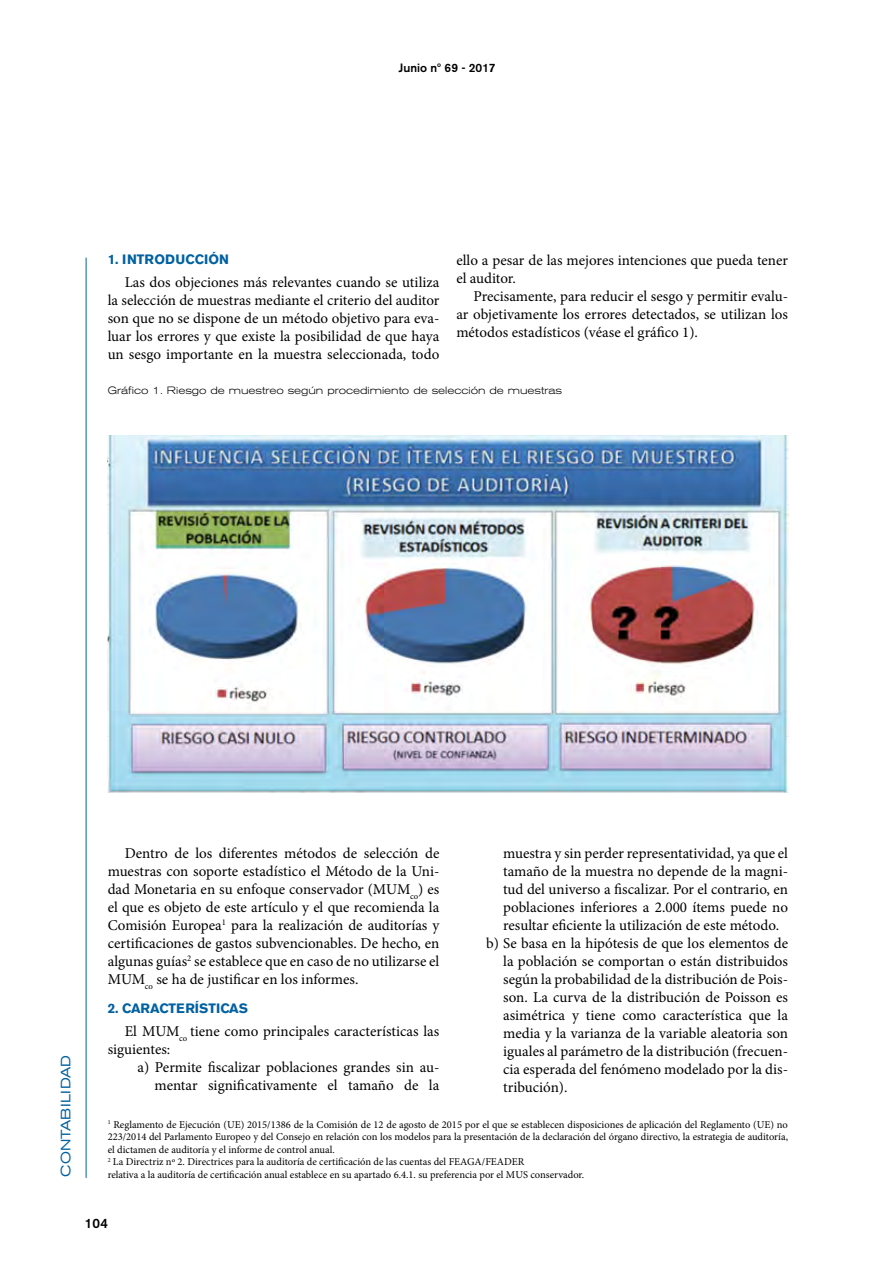
<style>
.page{position:relative;width:893px;height:1263px;background:#fff}
.page>*{position:absolute;margin:0;border:0;box-sizing:border-box;transform-origin:0 0}
.t1{font:15px/18px "Minion Pro";color:#000;text-align:justify}
.t2{font:700 13.5px "Akzidenz Grotesk BE";color:#0061a1}
.t3{font:expanded 13.5px "Akzidenz Grotesk BE";letter-spacing:.015em;color:#0061a1}
.t4{font:500 13.5px "Akzidenz Grotesk BE";color:#000}
.t5{font:500 12px "Akzidenz Grotesk BE";color:#000}
.t6{font:10.5px/12.6px "Minion Pro";color:#000}
.t7{font:300 expanded 10.5px "Akzidenz Grotesk BE";color:#000}
</style>
<div class="page">
<hr style="left:86px;top:258px;width:1px;height:920px;background:#0061a1">
<img style="left:108px;top:436px;width:680px;height:357px">
<p class="t5" style="left:399px;top:61px;width:98px">Junio nº 69 - 2017</p>
<p class="t2" style="left:108px;top:252px;width:123px">1. INTRODUCCIÓN</p>
<p class="t1" style="left:108px;top:273px;width:333px;text-indent:17px">Las dos objeciones más relevantes cuando se utiliza la selección de muestras mediante el criterio del auditor son que no se dispone de un método objetivo para eva&shy;luar los errores y que existe la posibilidad de que haya un sesgo importante en la muestra seleccionada, todo</p>
<p class="t1" style="left:456px;top:251px;width:333px">ello a pesar de las mejores intenciones que pueda tener el auditor.</p>
<p class="t1" style="left:456px;top:287px;width:333px;text-indent:17px">Precisamente, para reducir el sesgo y permitir evalu&shy;ar objetivamente los errores detectados, se utilizan los métodos estadísticos (véase el gráfico 1).</p>
<p class="t7" style="left:108px;top:384px;width:456px">Gráfico 1. Riesgo de muestreo según procedimiento de selección de muestras</p>
<p class="t3" style="left:58px;top:1177px;width:124px;rotate:-90deg">CONTABILIDAD</p>
<p class="t1" style="left:108px;top:845px;width:333px;text-indent:17px">Dentro de los diferentes métodos de selección de muestras con soporte estadístico el Método de la Uni&shy;dad Monetaria en su enfoque conservador (MUM<sub>co</sub>) es el que es objeto de este artículo y el que recomienda la Comisión Europea<sup>1</sup> para la realización de auditorías y certificaciones de gastos subvencionables. De hecho, en algunas guías<sup>2</sup> se establece que en caso de no utilizarse el MUM<sub>co</sub> se ha de justificar en los informes.</p>
<p class="t2" style="left:108px;top:1001px;width:142px">2. CARACTERÍSTICAS</p>
<p class="t1" style="left:108px;top:1022px;width:333px;text-indent:17px">El MUM<sub>co</sub> tiene como principales características las siguientes:</p>
<p class="t1" style="left:137px;top:1058px;width:303px;text-align:right">a) Permite fiscalizar poblaciones grandes sin au&shy;mentar significativamente el tamaño de la</p>
<p class="t1" style="left:503px;top:845px;width:286px">muestra y sin perder representatividad, ya que el</p>
<p class="t1" style="left:503px;top:863px;width:286px">tamaño de la muestra no depende de la magni-</p>
<p class="t1" style="left:503px;top:881px;width:286px">tud del universo a fiscalizar. Por el contrario, en</p>
<p class="t1" style="left:503px;top:899px;width:286px">poblaciones inferiores a 2.000 ítems puede no</p>
<p class="t1" style="left:503px;top:917px;width:277px">resultar eficiente la utilización de este método.</p>
<p class="t1" style="left:486px;top:935px;width:303px">b) Se basa en la hipótesis de que los elementos de</p>
<p class="t1" style="left:503px;top:953px;width:286px">la población se comportan o están distribuidos</p>
<p class="t1" style="left:503px;top:971px;width:286px">según la probabilidad de la distribución de Pois-</p>
<p class="t1" style="left:503px;top:989px;width:286px">son. La curva de la distribución de Poisson es</p>
<p class="t1" style="left:503px;top:1007px;width:286px">asimétrica y tiene como característica que la</p>
<p class="t1" style="left:503px;top:1025px;width:286px">media y la varianza de la variable aleatoria son</p>
<p class="t1" style="left:503px;top:1043px;width:286px">iguales al parámetro de la distribución (frecuen-</p>
<p class="t1" style="left:503px;top:1061px;width:286px">cia esperada del fenómeno modelado por la dis-</p>
<p class="t1" style="left:503px;top:1079px;width:66px">tribución).</p>
<p class="t6" style="left:108px;top:1118px;width:682px"><sup>1</sup> Reglamento de Ejecución (UE) 2015/1386 de la Comisión de 12 de agosto de 2015 por el que se establecen disposiciones de aplicación del Reglamento (UE) no 223/2014 del Parlamento Europeo y del Consejo en relación con los modelos para la presentación de la declaración del órgano directivo, la estrategia de auditoría, el dictamen de auditoría y el informe de control anual.<br><sup>2</sup> La Directriz nº 2. Directrices para la auditoría de certificación de las cuentas del FEAGA/FEADER<br>relativa a la auditoría de certificación anual establece en su apartado 6.4.1. su preferencia por el MUS conservador.</p>
<p class="t4" style="left:85px;top:1215px;width:25px">104</p>
</div>
